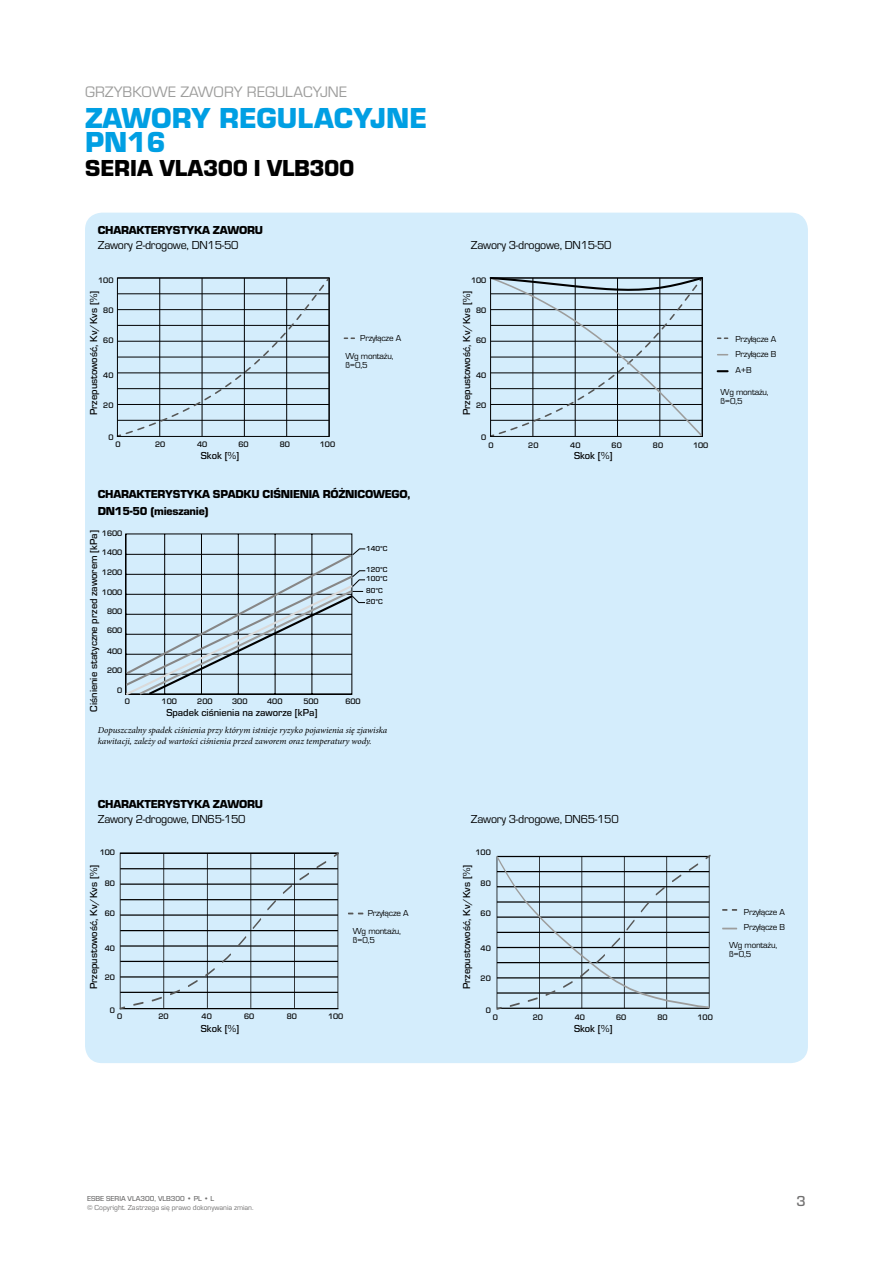
<style>
.page{position:relative;width:893px;height:1263px;background:#fff}
.page>*{position:absolute;margin:0;border:0;box-sizing:border-box;transform-origin:0 0}
.t1{font:700 30px/24px "ESBE Eurostile";color:#009fe3}
.t2{font:700 24px "ESBE Eurostile";letter-spacing:-.02em;color:#000}
.t3{font:15.75px "ESBE Eurostile";color:#9d9d9c}
.t4{font:500 15px "ESBE Eurostile";color:#706f6f}
.t5{font:700 12px/16.5px "ESBE Eurostile";letter-spacing:-.02em;color:#000}
.t6{font:12px "ESBE Eurostile";letter-spacing:-.02em;color:#000}
.t7{font:500 10.5px "ESBE Eurostile";color:#000}
.t8{font:italic 9px/10.8px "Minion Pro";letter-spacing:-.005em;color:#000}
.t9{font:9px/15.8px "ESBE Eurostile";letter-spacing:-.02em;color:#000}
.t10{font:500 8.25px "ESBE Eurostile";color:#000}
.t11{font:7.5px "ESBE Eurostile";color:#706f6f}
.t12{font:500 7.5px "ESBE Eurostile";color:#706f6f}
.t13{font:500 7.5px/8.9px "ESBE Eurostile";color:#000}
</style>
<div class="page">
<div style="left:85px;top:213px;width:723px;height:850px;background:#d4edfc;border-radius:17px"></div>
<svg style="left:125px;top:534px;width:240px;height:161px"></svg>
<svg style="left:116px;top:277px;width:214px;height:160px"></svg>
<div style="left:117px;top:278px;width:213px;height:159px;border:1px solid #010203"></div>
<svg style="left:344px;top:337px;width:10px;height:2px"></svg>
<svg style="left:489px;top:277px;width:214px;height:158px"></svg>
<div style="left:490px;top:278px;width:213px;height:159px;border:1px solid #010203"></div>
<svg style="left:718px;top:337px;width:10px;height:2px"></svg>
<svg style="left:718px;top:370px;width:10px;height:2px"></svg>
<svg style="left:496px;top:854px;width:215px;height:156px"></svg>
<svg style="left:723px;top:909px;width:14px;height:2px"></svg>
<svg style="left:723px;top:928px;width:14px;height:1px"></svg>
<hr style="left:120px;top:868px;width:218px;height:1px;background:#000">
<hr style="left:120px;top:899px;width:218px;height:1px;background:#000">
<hr style="left:120px;top:930px;width:218px;height:1px;background:#000">
<hr style="left:120px;top:961px;width:218px;height:1px;background:#000">
<hr style="left:120px;top:992px;width:218px;height:1px;background:#000">
<hr style="left:120px;top:884px;width:218px;height:1px;background:#000">
<hr style="left:120px;top:915px;width:218px;height:1px;background:#000">
<hr style="left:120px;top:946px;width:218px;height:1px;background:#000">
<hr style="left:120px;top:977px;width:218px;height:1px;background:#000">
<div style="left:120px;top:853px;width:219px;height:156px;border:1px solid #000"></div>
<svg style="left:119px;top:1005px;width:7px;height:5px"></svg>
<svg style="left:133px;top:852px;width:206px;height:155px"></svg>
<svg style="left:348px;top:913px;width:15px;height:1px"></svg>
<h3 class="t3" style="left:85px;top:83px;width:264px">GRZYBKOWE ZAWORY REGULACYJNE</h3>
<h1 class="t1" style="left:85px;top:107px;width:343px">ZAWORY REGULACYJNE<br>PN16</h1>
<h2 class="t2" style="left:85px;top:155px;width:271px">SERIA VLA300 I VLB300</h2>
<p class="t5" style="left:98px;top:222px;width:167px">CHARAKTERYSTYKA ZAWORU</p>
<p class="t6" style="left:98px;top:238px;width:142px">Zawory 2-drogowe, DN15-50</p>
<p class="t10" style="left:98px;top:275px;width:17px">100</p>
<p class="t10" style="left:103px;top:306px;width:12px">80</p>
<p class="t10" style="left:103px;top:336px;width:12px">60</p>
<p class="t10" style="left:103px;top:371px;width:12px">40</p>
<p class="t7" style="left:88px;top:415px;width:126px;rotate:-90deg">Przepustowość, Kv/Kvs [%]</p>
<p class="t10" style="left:103px;top:401px;width:12px">20</p>
<p class="t10" style="left:108px;top:433px;width:7px">0</p>
<p class="t10" style="left:115px;top:440px;width:7px">0</p>
<p class="t10" style="left:155px;top:440px;width:12px">20</p>
<p class="t10" style="left:197px;top:440px;width:12px">40</p>
<p class="t10" style="left:238px;top:440px;width:12px">60</p>
<p class="t10" style="left:280px;top:440px;width:12px">80</p>
<p class="t10" style="left:320px;top:440px;width:17px">100</p>
<p class="t7" style="left:201px;top:450px;width:40px">Skok [%]</p>
<p class="t9" style="left:345px;top:329px;width:57px;line-height:17.9px;text-indent:15px">Przyłącze A<br>Wg montażu,</p>
<p class="t9" style="left:345px;top:357px;width:24px">ß=0,5</p>
<p class="t5" style="left:98px;top:486px;width:314px">CHARAKTERYSTYKA SPADKU CIŚNIENIA RÓŻNICOWEGO,<br>DN15-50 (mieszanie)</p>
<p class="t10" style="left:102px;top:528px;width:22px">1600</p>
<p class="t10" style="left:102px;top:548px;width:22px">1400</p>
<p class="t10" style="left:102px;top:568px;width:22px">1200</p>
<p class="t13" style="left:366px;top:565px;width:23px">120°C<br>100°C</p>
<p class="t13" style="left:366px;top:585px;width:18px;line-height:10.9px">80°C<br>20°C</p>
<p class="t7" style="left:88px;top:712px;width:183px;rotate:-90deg">Ciśnienie statyczne przed zaworem [kPa]</p>
<p class="t13" style="left:366px;top:544px;width:23px">140°C</p>
<p class="t10" style="left:102px;top:588px;width:22px">1000</p>
<p class="t10" style="left:107px;top:607px;width:17px">800</p>
<p class="t10" style="left:107px;top:626px;width:17px">600</p>
<p class="t10" style="left:107px;top:646px;width:17px">400</p>
<p class="t10" style="left:117px;top:686px;width:7px">0</p>
<p class="t10" style="left:107px;top:666px;width:17px">200</p>
<p class="t10" style="left:125px;top:696px;width:7px">0</p>
<p class="t10" style="left:162px;top:696px;width:17px">100</p>
<p class="t10" style="left:197px;top:696px;width:17px">200</p>
<p class="t10" style="left:232px;top:696px;width:17px">300</p>
<p class="t10" style="left:267px;top:696px;width:17px">400</p>
<p class="t10" style="left:303px;top:696px;width:17px">500</p>
<p class="t10" style="left:345px;top:696px;width:17px">600</p>
<p class="t7" style="left:166px;top:707px;width:153px">Spadek ciśnienia na zaworze [kPa]</p>
<p class="t8" style="left:98px;top:725px;width:291px">Dopuszczalny spadek ciśnienia przy którym istnieje ryzyko pojawienia się zjawiska kawitacji, zależy od wartości ciśnienia przed zaworem oraz temperatury wody.</p>
<p class="t6" style="left:471px;top:238px;width:142px">Zawory 3-drogowe, DN15-50</p>
<p class="t10" style="left:471px;top:275px;width:17px">100</p>
<p class="t10" style="left:476px;top:306px;width:12px">80</p>
<p class="t10" style="left:476px;top:336px;width:12px">60</p>
<p class="t10" style="left:476px;top:371px;width:12px">40</p>
<p class="t7" style="left:461px;top:415px;width:126px;rotate:-90deg">Przepustowość, Kv/Kvs [%]</p>
<p class="t10" style="left:476px;top:401px;width:12px">20</p>
<p class="t10" style="left:481px;top:433px;width:7px">0</p>
<p class="t10" style="left:488px;top:440px;width:7px">0</p>
<p class="t10" style="left:528px;top:440px;width:12px">20</p>
<p class="t10" style="left:570px;top:440px;width:12px">40</p>
<p class="t10" style="left:612px;top:440px;width:12px">60</p>
<p class="t10" style="left:653px;top:440px;width:12px">80</p>
<p class="t10" style="left:693px;top:440px;width:17px">100</p>
<p class="t7" style="left:574px;top:450px;width:40px">Skok [%]</p>
<p class="t9" style="left:735px;top:331px;width:42px;text-align:justify">Przyłącze A Przyłącze B A+B</p>
<p class="t9" style="left:720px;top:387px;width:50px;line-height:9px">Wg montażu, ß=0,5</p>
<p class="t5" style="left:98px;top:796px;width:167px">CHARAKTERYSTYKA ZAWORU</p>
<p class="t6" style="left:98px;top:812px;width:149px">Zawory 2-drogowe, DN65-150</p>
<p class="t10" style="left:100px;top:848px;width:17px">100</p>
<p class="t10" style="left:105px;top:878px;width:12px">80</p>
<p class="t10" style="left:105px;top:908px;width:12px">60</p>
<p class="t10" style="left:105px;top:943px;width:12px">40</p>
<p class="t7" style="left:88px;top:989px;width:126px;rotate:-90deg">Przepustowość, Kv/Kvs [%]</p>
<p class="t10" style="left:105px;top:973px;width:12px">20</p>
<p class="t9" style="left:353px;top:904px;width:57px;line-height:17.9px;text-indent:15px">Przyłącze A<br>Wg montażu,</p>
<p class="t9" style="left:353px;top:932px;width:24px">ß=0,5</p>
<p class="t6" style="left:471px;top:812px;width:149px">Zawory 3-drogowe, DN65-150</p>
<p class="t10" style="left:475px;top:848px;width:17px">100</p>
<p class="t10" style="left:481px;top:879px;width:12px">80</p>
<p class="t10" style="left:481px;top:909px;width:12px">60</p>
<p class="t10" style="left:481px;top:944px;width:12px">40</p>
<p class="t7" style="left:461px;top:989px;width:126px;rotate:-90deg">Przepustowość, Kv/Kvs [%]</p>
<p class="t10" style="left:481px;top:973px;width:12px">20</p>
<p class="t10" style="left:110px;top:1005px;width:7px">0</p>
<p class="t10" style="left:486px;top:1006px;width:7px">0</p>
<p class="t10" style="left:117px;top:1012px;width:7px">0</p>
<p class="t10" style="left:158px;top:1012px;width:12px">20</p>
<p class="t10" style="left:202px;top:1012px;width:12px">40</p>
<p class="t10" style="left:244px;top:1012px;width:12px">60</p>
<p class="t10" style="left:287px;top:1012px;width:12px">80</p>
<p class="t10" style="left:328px;top:1012px;width:17px">100</p>
<p class="t10" style="left:493px;top:1013px;width:7px">0</p>
<p class="t10" style="left:533px;top:1013px;width:12px">20</p>
<p class="t10" style="left:575px;top:1013px;width:12px">40</p>
<p class="t10" style="left:616px;top:1013px;width:12px">60</p>
<p class="t10" style="left:657px;top:1013px;width:12px">80</p>
<p class="t10" style="left:697px;top:1013px;width:17px">100</p>
<p class="t7" style="left:201px;top:1023px;width:40px">Skok [%]</p>
<p class="t7" style="left:574px;top:1023px;width:40px">Skok [%]</p>
<p class="t9" style="left:744px;top:904px;width:42px">Przyłącze A<br>Przyłącze B</p>
<p class="t9" style="left:729px;top:941px;width:50px;line-height:9px">Wg montażu, ß=0,5</p>
<p class="t12" style="left:87px;top:1194px;width:129px">ESBE SERIA VLA300, VLB300 • PL • L</p>
<p class="t11" style="left:87px;top:1203px;width:168px">© Copyright. Zastrzega się prawo dokonywania zmian.</p>
<h3 class="t4" style="left:796px;top:1193px;width:11px">3</h3>
</div>
